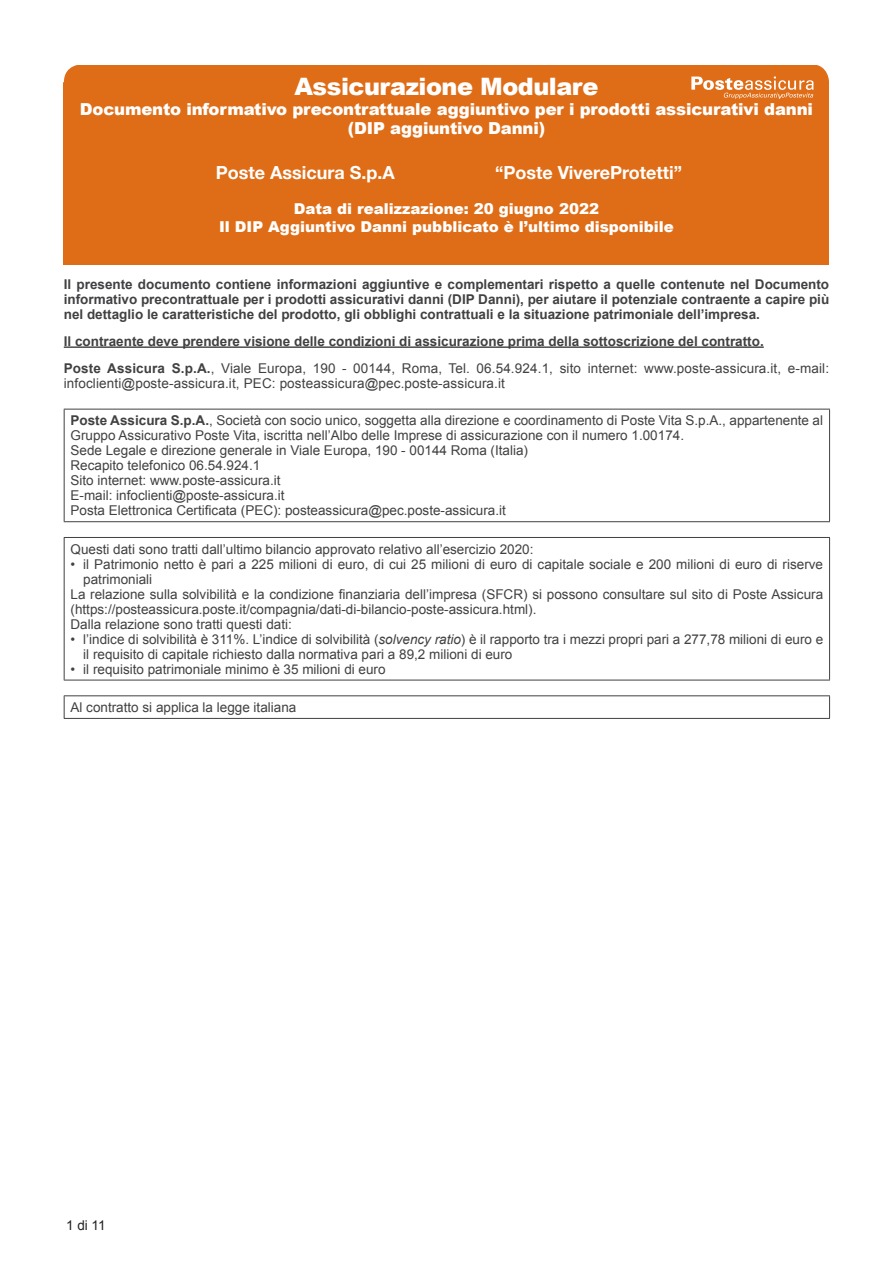
<style>
.page{position:relative;width:893px;height:1263px;background:#fff}
.page>*{position:absolute;margin:0;border:0;box-sizing:border-box;transform-origin:0 0}
.TITOLO{font:900 24px "Arial";letter-spacing:-.02em;color:#fff}
.testo{font:700 18px "Helvetica Neue";color:#fff}
.SOTTO_TITOLO{font:900 16.5px "Arial";letter-spacing:-.01em;color:#fff}
.SOTTO_TITOLO-2{font:900 15px "Arial";color:#fff}
.testo-2{font:13.5px/15px "Arial";color:#414042}
.testo-3{font:700 13.5px/15px "Arial";color:#414042;text-align:justify}
.t1{font:13.5px "Arial";color:#231f20}
.s1{font-weight:700}
.s2{font-style:italic}
</style>
<div class="page">
<hr style="left:64px;top:346px;width:700px;height:2px;background:#414042">
<div style="left:64px;top:65px;width:765px;height:200px;background:#df6d17"></div>
<hr style="left:64px;top:409px;width:766px;height:1px;background:#414042">
<hr style="left:64px;top:409px;width:1px;height:112px;background:#414042">
<hr style="left:829px;top:409px;width:1px;height:112px;background:#414042">
<hr style="left:64px;top:521px;width:766px;height:1px;background:#414042">
<hr style="left:64px;top:537px;width:766px;height:1px;background:#414042">
<hr style="left:64px;top:538px;width:1px;height:142px;background:#414042">
<hr style="left:829px;top:538px;width:1px;height:142px;background:#414042">
<hr style="left:64px;top:680px;width:766px;height:1px;background:#414042">
<hr style="left:64px;top:695px;width:766px;height:1px;background:#414042">
<svg style="left:64px;top:696px;width:1px;height:22px"></svg>
<svg style="left:829px;top:696px;width:1px;height:22px"></svg>
<hr style="left:64px;top:718px;width:766px;height:1px;background:#414042">
<svg style="left:691px;top:77px;width:123px;height:22px"></svg>
<p class="TITOLO" style="left:294px;top:69px;width:306px">Assicurazione Modulare</p>
<p class="SOTTO_TITOLO" style="left:80px;top:97px;width:735px">Documento informativo precontrattuale aggiuntivo per i prodotti assicurativi danni</p>
<p class="SOTTO_TITOLO" style="left:348px;top:117px;width:199px">(DIP aggiuntivo Danni)</p>
<p class="testo" style="left:216px;top:159px;width:181px">Poste Assicura S.p.A</p>
<p class="testo" style="left:495px;top:159px;width:189px">“Poste VivereProtetti”</p>
<p class="SOTTO_TITOLO-2" style="left:294px;top:198px;width:307px">Data di realizzazione: 20 giugno 2022</p>
<p class="SOTTO_TITOLO-2" style="left:219px;top:216px;width:456px">Il DIP Aggiuntivo Danni pubblicato è l’ultimo disponibile</p>
<p class="testo-3" style="left:64px;top:277px;width:767px">Il presente documento contiene informazioni aggiuntive e complementari rispetto a quelle contenute nel Documento informativo precontrattuale per i prodotti assicurativi danni (DIP Danni), per aiutare il potenziale contraente a capire più nel dettaglio le caratteristiche del prodotto, gli obblighi contrattuali e la situazione patrimoniale dell’impresa.</p>
<p class="testo-3" style="left:64px;top:334px;width:701px">Il contraente deve prendere visione delle condizioni di assicurazione prima della sottoscrizione del contratto.</p>
<p class="testo-2" style="left:64px;top:361px;width:767px"><span class="s1">Poste Assicura S.p.A.</span>, Viale Europa, 190 - 00144, Roma, Tel. 06.54.924.1, sito internet: www.poste-assicura.it, e-mail: infoclienti@poste-assicura.it, PEC: posteassicura@pec.poste-assicura.it</p>
<p class="testo-2" style="left:71px;top:413px;width:754px"><span class="s1">Poste Assicura S.p.A.</span>, Società con socio unico, soggetta alla direzione e coordinamento di Poste Vita S.p.A., appartenente al<br>Gruppo Assicurativo Poste Vita, iscritta nell’Albo delle Imprese di assicurazione con il numero 1.00174.</p>
<p class="testo-2" style="left:71px;top:443px;width:459px">Sede Legale e direzione generale in Viale Europa, 190 - 00144 Roma (Italia)</p>
<p class="testo-2" style="left:71px;top:458px;width:191px">Recapito telefonico 06.54.924.1</p>
<p class="testo-2" style="left:71px;top:473px;width:212px">Sito internet: www.poste-assicura.it</p>
<p class="testo-2" style="left:71px;top:488px;width:216px">E-mail: infoclienti@poste-assicura.it</p>
<p class="testo-2" style="left:71px;top:503px;width:437px">Posta Elettronica Certificata (PEC): posteassicura@pec.poste-assicura.it</p>
<p class="testo-2" style="left:71px;top:542px;width:464px">Questi dati sono tratti dall’ultimo bilancio approvato relativo all’esercizio 2020:</p>
<p class="testo-2" style="left:83px;top:557px;width:741px;text-indent:-13px">• il Patrimonio netto è pari a 225 milioni di euro, di cui 25 milioni di euro di capitale sociale e 200 milioni di euro di riserve patrimoniali</p>
<p class="testo-2" style="left:71px;top:587px;width:754px">La relazione sulla solvibilità e la condizione finanziaria dell’impresa (SFCR) si possono consultare sul sito di Poste Assicura (https://posteassicura.poste.it/compagnia/dati-di-bilancio-poste-assicura.html).</p>
<p class="testo-2" style="left:71px;top:617px;width:223px">Dalla relazione sono tratti questi dati:</p>
<p class="testo-2" style="left:83px;top:632px;width:741px;text-indent:-13px">• l’indice di solvibilità è 311%. L’indice di solvibilità (<span class="s2">solvency ratio</span>) è il rapporto tra i mezzi propri pari a 277,78 milioni di euro e il requisito di capitale richiesto dalla normativa pari a 89,2 milioni di euro</p>
<p class="testo-2" style="left:71px;top:662px;width:317px">• il requisito patrimoniale minimo è 35 milioni di euro</p>
<p class="testo-2" style="left:71px;top:700px;width:227px">Al contratto si applica la legge italiana</p>
<p class="t1" style="left:66px;top:1217px;width:41px">1 di 11</p>
</div>
